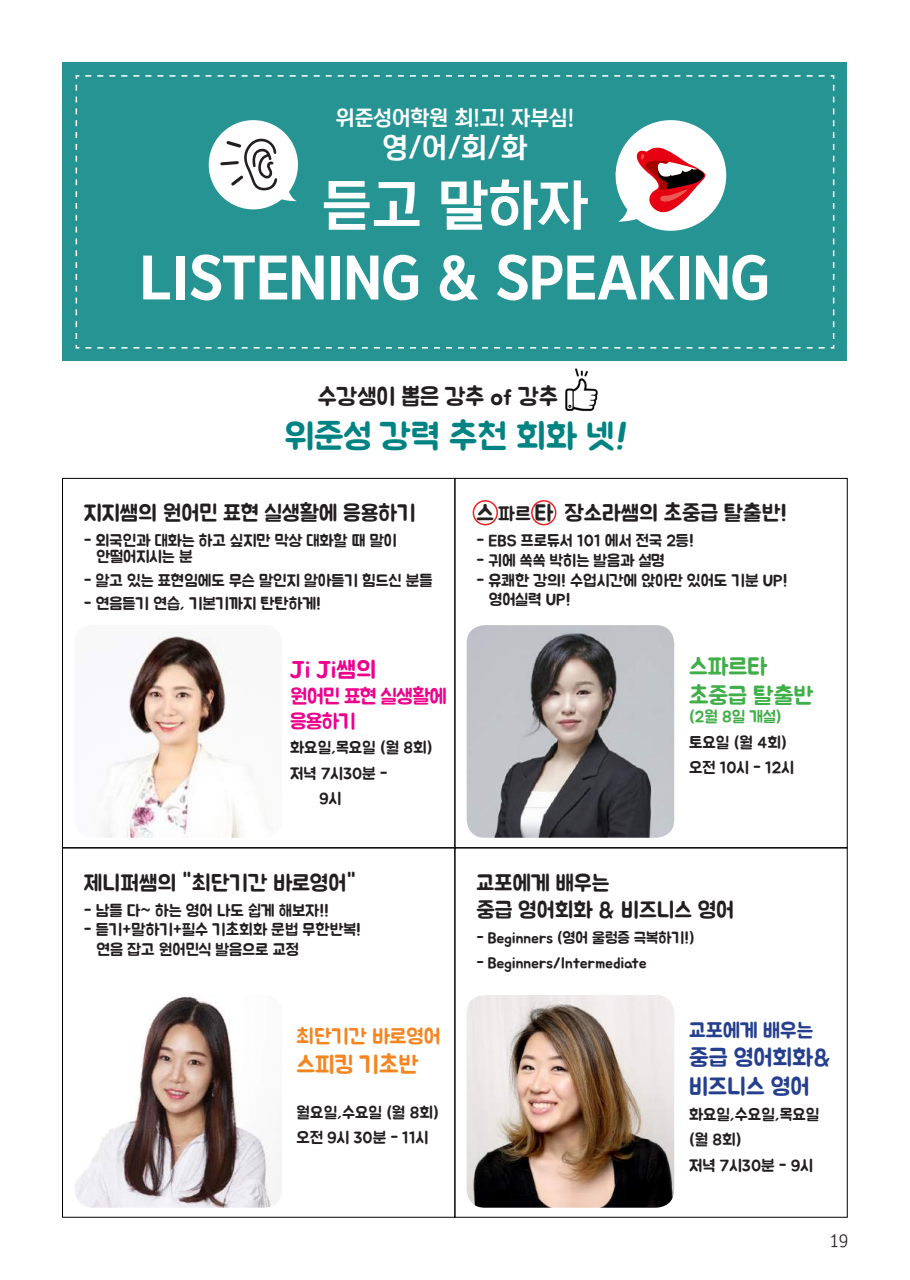
<style>
.page{position:relative;width:910px;height:1280px;background:#fff}
.page>*{position:absolute;margin:0;border:0;box-sizing:border-box;transform-origin:0 0}
.t1{font:55.5px "Korean TITGD4 R";color:#fff}
.t2{font:55.5px "Korean TITGD3 R";color:#fff}
.t3{font:36px "BMJUA";color:#008382}
.t4{font:28.5px "Korean TITGD3 R";color:#fff}
.t5{font:24px/28.8px "BMJUA";color:#253f8e}
.t6{font:24px "BMJUA";color:#231f20}
.t7{font:24px/28.8px "BMJUA";color:#40ae49}
.t8{font:24px "BMJUA";color:#ed028c}
.t9{font:24px "BMJUA";color:#f58521}
.t10{font:22.5px/27px "BMJUA";color:#231f20}
.t11{font:21px "Korean TITGD3 R";color:#fff}
.t12{font:21px/25.2px "BMJUA";letter-spacing:-.03em;color:#ed028c}
.t13{font:21px "BMJUA";color:#f58521}
.t14{font:21px "BMJUA";color:#253f8e}
.t15{font:16.5px/25.5px "BMJUA";color:#231f20}
.t16{font:16.5px "BMJUA";color:#40ae49}
.t17{font:16.5px "Korean TITGD1 R";color:#231f20}
.t18{font:15.75px "BMJUA";color:#231f20}
.s1{font-style:italic}
.s2{font-size:19.5px}
</style>
<div class="page">
<div style="left:62px;top:478px;width:393px;height:370px;border:1px solid #040503"></div>
<div style="left:455px;top:478px;width:392px;height:370px;border:1px solid #040503"></div>
<div style="left:62px;top:848px;width:393px;height:369px;border:1px solid #040503"></div>
<div style="left:63px;top:63px;width:784px;height:298px;background:#279494"></div>
<img style="left:103px;top:631px;width:138px;height:207px">
<img style="left:75px;top:996px;width:207px;height:212px">
<img style="left:467px;top:625px;width:207px;height:213px">
<img style="left:467px;top:995px;width:207px;height:213px">
<svg style="left:75px;top:75px;width:760px;height:274px"></svg>
<img style="left:565px;top:368px;width:33px;height:43px">
<div style="left:473px;top:500px;width:25px;height:25px;border:2px solid #ee2123;border-radius:50%"></div>
<div style="left:531px;top:500px;width:25px;height:25px;border:2px solid #ee2123;border-radius:50%"></div>
<p class="t11" style="left:336px;top:107px;width:240px">위준성어학원 최!고! 자부심!</p>
<h3 class="t4" style="left:383px;top:132px;width:146px">영/어/회/화</h3>
<h1 class="t2" style="left:322px;top:175px;width:268px">듣고 말하자</h1>
<h1 class="t1" style="left:140px;top:249px;width:631px">LISTENING &amp; SPEAKING</h1>
<h3 class="t6" style="left:318px;top:384px;width:241px">수강생이 뽑은 강추 of 강추</h3>
<h2 class="t3" style="left:284px;top:418px;width:349px">위준성 강력 추천 회화 넷<span class="s1">!</span></h2>
<h3 class="t10" style="left:84px;top:501px;width:333px">지지쌤의 원어민 표현 실생활에 응용하기</h3>
<p class="t15" style="left:96px;top:533px;width:302px;line-height:16.5px;text-indent:-12px">- 외국인과 대화는 하고 싶지만 막상 대화할 때 말이 안떨어지시는 분</p>
<p class="t15" style="left:84px;top:569px;width:350px">- 알고 있는 표현임에도 무슨 말인지 알아듣기 힘드신 분들</p>
<p class="t15" style="left:84px;top:591px;width:239px">- 연음듣기 연습, 기본기까지 탄탄하게!</p>
<h3 class="t8" style="left:290px;top:658px;width:88px">Ji Ji쌤의</h3>
<p class="t12" style="left:290px;top:684px;width:158px">원어민 표현 실생활에 응용하기</p>
<p class="t15" style="left:290px;top:736px;width:144px">화요일,목요일 (월 8회)</p>
<p class="t15" style="left:290px;top:761px;width:99px">저녁 7시30분 -</p>
<p class="t15" style="left:319px;top:787px;width:24px">9시</p>
<h3 class="t10" style="left:84px;top:870px;width:274px">제니퍼쌤의 "최단기간 바로영어"</h3>
<p class="t15" style="left:84px;top:898px;width:247px">- 남들 다~ 하는 영어 나도 쉽게 해보자!!</p>
<p class="t15" style="left:96px;top:921px;width:266px;line-height:19.8px;text-indent:-12px">- 듣기+말하기+필수 기초회화 문법 무한반복! 연음 잡고 원어민식 발음으로 교정</p>
<p class="t13" style="left:297px;top:1026px;width:146px">최단기간 바로영어</p>
<h3 class="t9" style="left:297px;top:1052px;width:123px">스피킹 기초반</h3>
<p class="t15" style="left:297px;top:1100px;width:144px">월요일,수요일 (월 8회) 오전 9시 30분 - 11시</p>
<h3 class="t10" style="left:476px;top:501px;width:312px">스 <span class="s2">파르</span> 타 장소라쌤의 초중급 탈출반!</h3>
<p class="t15" style="left:476px;top:528px;width:219px">- EBS 프로듀서 101 에서 전국 2등!</p>
<p class="t15" style="left:476px;top:548px;width:190px">- 귀에 쏙쏙 박히는 발음과 설명</p>
<p class="t15" style="left:489px;top:571px;width:300px;line-height:19.8px;text-indent:-12px">- 유쾌한 강의! 수업시간에 앉아만 있어도 기분 UP! 영어실력 UP!</p>
<h3 class="t7" style="left:689px;top:653px;width:126px">스파르타 초중급 탈출반</h3>
<p class="t16" style="left:689px;top:708px;width:94px">(2월 8일 개설)</p>
<p class="t15" style="left:689px;top:730px;width:106px">토요일 (월 4회) 오전 10시 - 12시</p>
<h3 class="t10" style="left:476px;top:870px;width:259px">교포에게 배우는<br>중급 영어회화 &amp; 비즈니스 영어</h3>
<p class="t18" style="left:476px;top:929px;width:220px">- Beginners (영어 울렁증 극복하기!)</p>
<p class="t18" style="left:476px;top:955px;width:172px">- Beginners/Intermediate</p>
<p class="t14" style="left:689px;top:1019px;width:126px">교포에게 배우는</p>
<h3 class="t5" style="left:689px;top:1044px;width:144px">중급 영어회화&amp; 비즈니스 영어</h3>
<p class="t15" style="left:689px;top:1102px;width:132px">화요일,수요일,목요일 (월 8회)<br>저녁 7시30분 - 9시</p>
<p class="t17" style="left:829px;top:1232px;width:20px">19</p>
</div>
